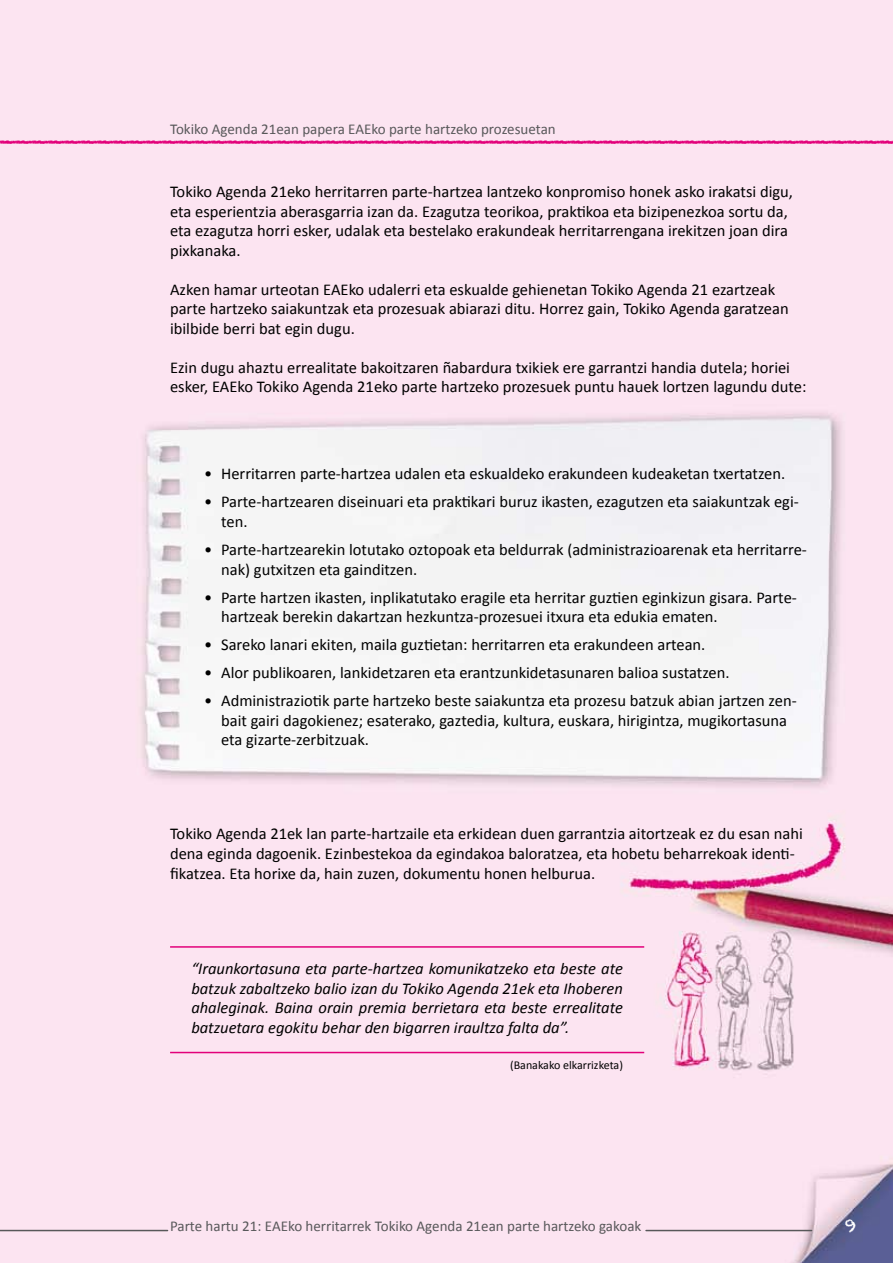
<style>
.page{position:relative;width:893px;height:1263px;background:#fff}
.page>*{position:absolute;margin:0;border:0;box-sizing:border-box;transform-origin:0 0}
.t1{font:24px "Chalkduster";color:#e2007a}
.t2{font:18px "Chalkduster";color:#fff}
.t3{font:16.5px/19.5px "Calibri";color:#000}
.t4{font:italic 16.5px/19.5px "Calibri";color:#000;text-align:justify}
.t5{font:15px "Calibri";color:#58585a}
.t6{font:12px "Calibri";color:#000}
</style>
<div class="page">
<img style="left:0;top:0;width:893px;height:1263px">
<hr style="left:646px;top:1230px;width:166px;height:1px;background:#58585a">
<hr style="left:0;top:1230px;width:168px;height:1px;background:#58585a">
<hr style="left:170px;top:1052px;width:474px;height:1px;background:#e2007a">
<hr style="left:170px;top:946px;width:474px;height:2px;background:#e2007a">
<p class="t5" style="left:170px;top:120px;width:387px">Tokiko Agenda 21ean papera EAEko parte hartzeko prozesuetan</p>
<h1 class="t1" style="left:7px;top:128px;width:882px">——————————————————————————————————————————————————————</h1>
<p class="t3" style="left:170px;top:181px;width:624px">Tokiko Agenda 21eko herritarren parte-hartzea lantzeko konpromiso honek asko irakatsi digu, eta esperientzia aberasgarria izan da. Ezagutza teorikoa, praktikoa eta bizipenezkoa sortu da, eta ezagutza horri esker, udalak eta bestelako erakundeak herritarrengana irekitzen joan dira pixkanaka.</p>
<p class="t3" style="left:170px;top:279px;width:620px">Azken hamar urteotan EAEko udalerri eta eskualde gehienetan Tokiko Agenda 21 ezartzeak parte hartzeko saiakuntzak eta prozesuak abiarazi ditu. Horrez gain, Tokiko Agenda garatzean ibilbide berri bat egin dugu.</p>
<p class="t3" style="left:170px;top:357px;width:638px">Ezin dugu ahaztu errealitate bakoitzaren ñabardura txikiek ere garrantzi handia dutela; horiei esker, EAEko Tokiko Agenda 21eko parte hartzeko prozesuek puntu hauek lortzen lagundu dute:</p>
<p class="t3" style="left:204px;top:463px;width:583px">• Herritarren parte-hartzea udalen eta eskualdeko erakundeen kudeaketan txertatzen.</p>
<p class="t3" style="left:221px;top:491px;width:579px;text-indent:-17px">• Parte-hartzearen diseinuari eta praktikari buruz ikasten, ezagutzen eta saiakuntzak egi&shy;ten.</p>
<p class="t3" style="left:221px;top:539px;width:587px;text-indent:-17px">• Parte-hartzearekin lotutako oztopoak eta beldurrak (administrazioarenak eta herritarre&shy;nak) gutxitzen eta gainditzen.</p>
<p class="t3" style="left:221px;top:586px;width:577px;text-indent:-17px">• Parte hartzen ikasten, inplikatutako eragile eta herritar guztien eginkizun gisara. Parte&shy;hartzeak berekin dakartzan hezkuntza-prozesuei itxura eta edukia ematen.</p>
<p class="t3" style="left:204px;top:634px;width:503px">• Sareko lanari ekiten, maila guztietan: herritarren eta erakundeen artean.</p>
<p class="t3" style="left:204px;top:662px;width:527px">• Alor publikoaren, lankidetzaren eta erantzunkidetasunaren balioa sustatzen.</p>
<p class="t3" style="left:221px;top:690px;width:577px;text-indent:-17px">• Administraziotik parte hartzeko beste saiakuntza eta prozesu batzuk abian jartzen zen&shy;bait gairi dagokienez; esaterako, gaztedia, kultura, euskara, hirigintza, mugikortasuna eta gizarte-zerbitzuak.</p>
<p class="t3" style="left:170px;top:823px;width:634px">Tokiko Agenda 21ek lan parte-hartzaile eta erkidean duen garrantzia aitortzeak ez du esan nahi dena eginda dagoenik. Ezinbestekoa da egindakoa baloratzea, eta hobetu beharrekoak identi&shy;fikatzea. Eta horixe da, hain zuzen, dokumentu honen helburua.</p>
<p class="t4" style="left:191px;top:958px;width:433px">“Iraunkortasuna eta parte-hartzea komunikatzeko eta beste ate batzuk zabaltzeko balio izan du Tokiko Agenda 21ek eta Ihoberen ahaleginak. Baina orain premia berrietara eta beste errealitate batzuetara egokitu behar den bigarren iraultza falta da”.</p>
<p class="t6" style="left:510px;top:1058px;width:114px">(Banakako elkarrizketa)</p>
<p class="t5" style="left:170px;top:1217px;width:473px">Parte hartu 21: EAEko herritarrek Tokiko Agenda 21ean parte hartzeko gakoak</p>
<p class="t2" style="left:845px;top:1215px;width:12px">9</p>
</div>
